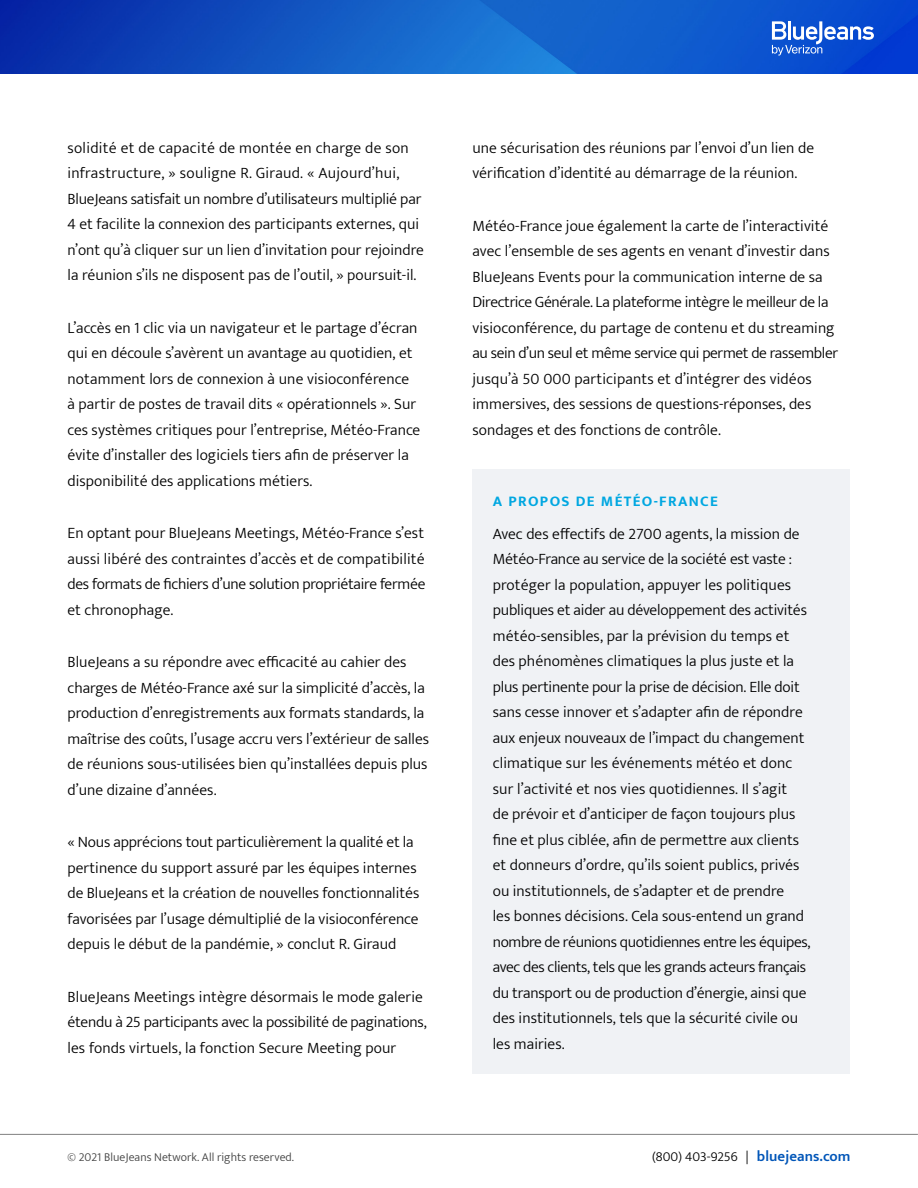
<style>
.page{position:relative;width:918px;height:1188px;background:#fff}
.page>*{position:absolute;margin:0;border:0;box-sizing:border-box;transform-origin:0 0}
.t1{font:300 15.75px/25.5px "Mukta";letter-spacing:.005em;color:#000}
.t2{font:700 15px "Mukta";letter-spacing:.09em;color:#00a7e1}
.t3{font:300 13.5px "Mukta";letter-spacing:.005em;color:#000}
.t4{font:300 12px "Mukta";letter-spacing:.005em;color:#404040}
.s1{font-weight:600;font-size:15px;color:#0055b8}
</style>
<div class="page">
<img style="left:0;top:0;width:918px;height:74px">
<hr style="left:0;top:1134px;width:918px;height:1px;background:#808080">
<svg style="left:772px;top:21px;width:102px;height:35px"></svg>
<div style="left:472px;top:469px;width:378px;height:605px;background:#f0f2f5"></div>
<p class="t1" style="left:68px;top:135px;width:358px">solidité et de capacité de montée en charge de son infrastructure, » souligne R. Giraud. « Aujourd’hui, BlueJeans satisfait un nombre d’utilisateurs multiplié par 4 et facilite la connexion des participants externes, qui n’ont qu’à cliquer sur un lien d’invitation pour rejoindre la réunion s’ils ne disposent pas de l’outil, » poursuit-il.</p>
<p class="t1" style="left:68px;top:315px;width:354px">L’accès en 1 clic via un navigateur et le partage d’écran qui en découle s’avèrent un avantage au quotidien, et notamment lors de connexion à une visioconférence à partir de postes de travail dits « opérationnels ». Sur ces systèmes critiques pour l’entreprise, Météo-France évite d’installer des logiciels tiers afin de préserver la disponibilité des applications métiers.</p>
<p class="t1" style="left:68px;top:520px;width:360px;text-align:justify">En optant pour BlueJeans Meetings, Météo-France s’est aussi libéré des contraintes d’accès et de compatibilité des formats de fichiers d’une solution propriétaire fermée et chronophage.</p>
<p class="t1" style="left:68px;top:649px;width:363px">BlueJeans a su répondre avec efficacité au cahier des charges de Météo-France axé sur la simplicité d’accès, la production d’enregistrements aux formats standards, la maîtrise des coûts, l’usage accru vers l’extérieur de salles de réunions sous-utilisées bien qu’installées depuis plus d’une dizaine d’années.</p>
<p class="t1" style="left:68px;top:829px;width:353px">« Nous apprécions tout particulièrement la qualité et la pertinence du support assuré par les équipes internes de BlueJeans et la création de nouvelles fonctionnalités favorisées par l’usage démultiplié de la visioconférence depuis le début de la pandémie, » conclut R. Giraud</p>
<p class="t1" style="left:68px;top:984px;width:361px">BlueJeans Meetings intègre désormais le mode galerie étendu à 25 participants avec la possibilité de paginations, les fonds virtuels, la fonction Secure Meeting pour</p>
<p class="t1" style="left:472px;top:135px;width:343px">une sécurisation des réunions par l’envoi d’un lien de vérification d’identité au démarrage de la réunion.</p>
<p class="t1" style="left:472px;top:213px;width:367px">Météo-France joue également la carte de l’interactivité avec l’ensemble de ses agents en venant d’investir dans BlueJeans Events pour la communication interne de sa Directrice Générale. La plateforme intègre le meilleur de la visioconférence, du partage de contenu et du streaming au sein d’un seul et même service qui permet de rassembler jusqu’à 50 000 participants et d’intégrer des vidéos immersives, des sessions de questions-réponses, des sondages et des fonctions de contrôle.</p>
<p class="t2" style="left:493px;top:492px;width:227px">A PROPOS DE MÉTÉO-FRANCE</p>
<p class="t1" style="left:493px;top:521px;width:319px">Avec des effectifs de 2700 agents, la mission de Météo-France au service de la société est vaste : protéger la population, appuyer les politiques publiques et aider au développement des activités météo-sensibles, par la prévision du temps et des phénomènes climatiques la plus juste et la plus pertinente pour la prise de décision. Elle doit sans cesse innover et s’adapter afin de répondre aux enjeux nouveaux de l’impact du changement climatique sur les événements météo et donc sur l’activité et nos vies quotidiennes. Il s’agit<br>de prévoir et d’anticiper de façon toujours plus fine et plus ciblée, afin de permettre aux clients et donneurs d’ordre, qu’ils soient publics, privés ou institutionnels, de s’adapter et de prendre<br>les bonnes décisions. Cela sous-entend un grand nombre de réunions quotidiennes entre les équipes, avec des clients, tels que les grands acteurs français du transport ou de production d’énergie, ainsi que des institutionnels, tels que la sécurité civile ou les mairies.</p>
<p class="t4" style="left:68px;top:1150px;width:228px">© 2021 BlueJeans Network. All rights reserved.</p>
<p class="t3" style="left:652px;top:1148px;width:200px">(800) 403-9256 | <span class="s1">bluejeans.com</span></p>
</div>
